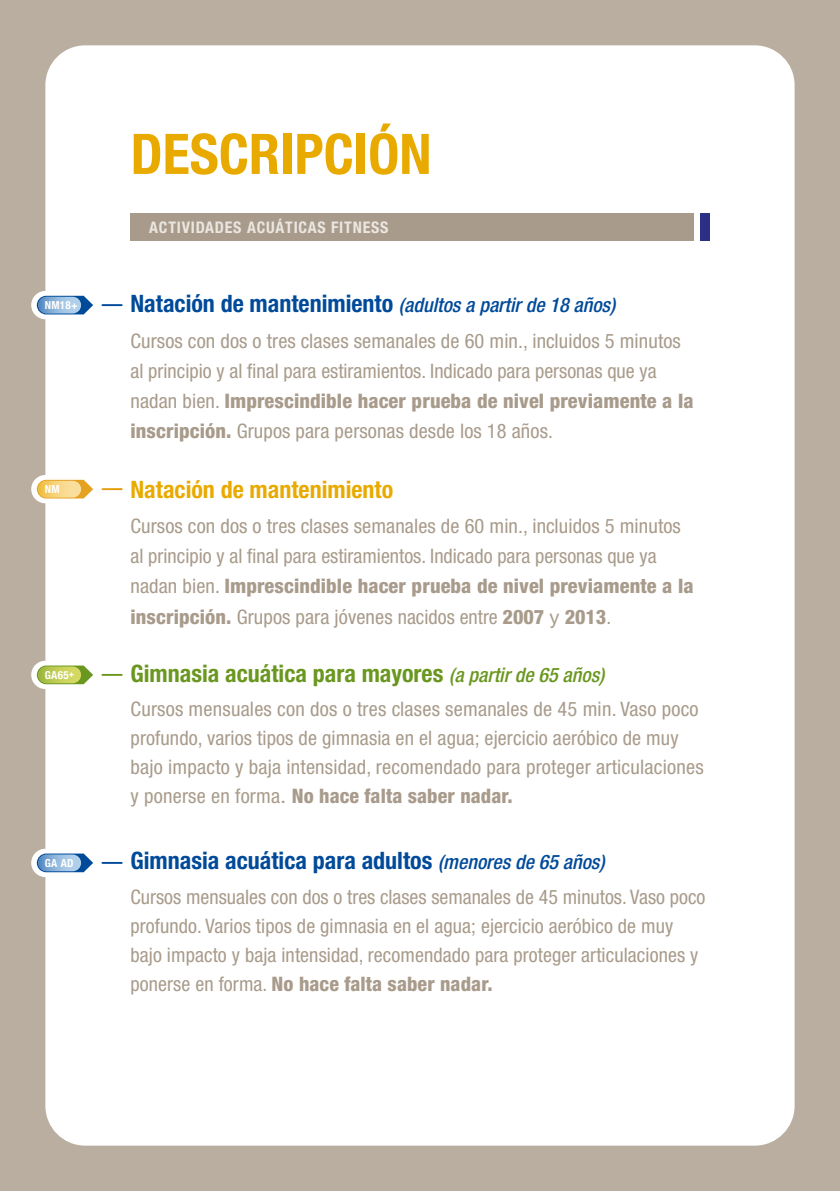
<style>
.page{position:relative;width:840px;height:1191px;background:#fff}
.page>*{position:absolute;margin:0;border:0;box-sizing:border-box;transform-origin:0 0}
.t1{font:700 condensed 56px "Helvetica Neue";color:#e9aa00}
.t2{font:700 condensed 24px "Helvetica Neue";color:#6a971f}
.t3{font:700 condensed 24px "Helvetica Neue";color:#004a9a}
.t4{font:700 condensed 24px "Helvetica Neue";color:#e9aa00}
.t5{font:condensed 20px/29px "Helvetica Neue";letter-spacing:.005em;color:#a89b8b}
.t6{font:700 condensed 16px "Helvetica Neue";letter-spacing:.05em;color:#ebe6e0}
.t7{font:700 condensed 11px "Helvetica Neue";letter-spacing:.025em;color:#fff}
.s1{font-size:9.2px}
.s2{font-weight:700;font-size:24px;color:#004a9a}
.s3{font-weight:500;font-style:italic;color:#004a9a}
.s4{font-weight:800}
.s5{font-stretch:normal}
.s6{font-weight:500;font-style:italic;font-size:20px}
</style>
<div class="page">
<div style="left:0;top:0;width:839px;height:1191px;background:#b9ae9f"></div>
<div style="left:45px;top:45px;width:749px;height:1100px;background:#fff;border-radius:40px"></div>
<div style="left:130px;top:213px;width:564px;height:28px;background:#a89b8b"></div>
<div style="left:700px;top:213px;width:9px;height:28px;background:#2b3086"></div>
<svg style="left:31px;top:291px;width:29px;height:28px"></svg>
<svg style="left:37px;top:296px;width:56px;height:18px"></svg>
<svg style="left:38px;top:297px;width:43px;height:16px"></svg>
<hr style="left:102px;top:304px;width:20px;height:2px;background:#004a9a">
<div style="left:31px;top:848px;width:29px;height:29px;background:#fff;border-radius:50%"></div>
<svg style="left:37px;top:853px;width:56px;height:19px"></svg>
<svg style="left:38px;top:854px;width:43px;height:17px"></svg>
<hr style="left:102px;top:862px;width:20px;height:2px;background:#004a9a">
<svg style="left:31px;top:475px;width:29px;height:28px"></svg>
<svg style="left:37px;top:480px;width:56px;height:18px"></svg>
<svg style="left:38px;top:481px;width:43px;height:16px"></svg>
<svg style="left:31px;top:660px;width:29px;height:29px"></svg>
<svg style="left:37px;top:665px;width:56px;height:19px"></svg>
<div style="left:38px;top:666px;width:43px;height:17px;background:linear-gradient(to right,#a2ba43,#dcde68);border-radius:8px"></div>
<hr style="left:102px;top:674px;width:20px;height:2px;background:#6a971f">
<p class="t7" style="left:45px;top:298px;width:34px">NM18+</p>
<p class="t7" style="left:45px;top:482px;width:16px">NM</p>
<p class="t7" style="left:45px;top:668px;width:31px">GA65<span class="s1">+</span></p>
<p class="t7" style="left:45px;top:856px;width:30px">GA AD</p>
<h1 class="t1" style="left:130px;top:120px;width:302px">DESCRIPCIÓN</h1>
<p class="t6" style="left:149px;top:218px;width:241px">ACTIVIDADES ACUÁTICAS FITNESS</p>
<p class="t5" style="left:130px;top:287px;width:551px;line-height:35.6px"><span class="s2">Natación de mantenimiento</span> <span class="s3">(adultos a partir de 18 años)<br></span>Cursos con dos o tres clases semanales de 60 min., incluidos 5 minutos</p>
<p class="t5" style="left:130px;top:355px;width:564px;line-height:30px">al principio y al final para estiramientos. Indicado para personas que ya nadan bien. <span class="s4">Imprescindible hacer prueba de nivel previamente a la inscripción.</span> Grupos para personas desde los 18 años.</p>
<p class="t4" style="left:130px;top:474px;width:264px">Natación de mantenimiento</p>
<p class="t5" style="left:130px;top:511px;width:564px;line-height:30px">Cursos con dos o tres clases semanales de 60 min., incluidos 5 minutos al principio y al final para estiramientos. Indicado para personas que ya nadan bien. <span class="s4">Imprescindible hacer prueba de nivel previamente a la inscripción.</span> Grupos para jóvenes nacidos entre <span class="s4">2007</span> <span class="s5">y</span> <span class="s4">2013</span>.</p>
<p class="t2" style="left:130px;top:658px;width:475px">Gimnasia acuática para mayores <span class="s6">(a partir de 65 años)</span></p>
<p class="t5" style="left:130px;top:694px;width:574px">Cursos mensuales con dos o tres clases semanales de 45 min. Vaso poco profundo, varios tipos de gimnasia en el agua; ejercicio aeróbico de muy bajo impacto y baja intensidad, recomendado para proteger articulaciones y ponerse en forma<span class="s5">.</span> <span class="s4">No hace falta saber nadar.</span></p>
<p class="t3" style="left:130px;top:846px;width:475px">Gimnasia acuática para adultos <span class="s6">(menores de 65 años)</span></p>
<p class="t5" style="left:130px;top:882px;width:576px">Cursos mensuales con dos o tres clases semanales de 45 minutos. Vaso poco profundo. Varios tipos de gimnasia en el agua; ejercicio aeróbico de muy bajo impacto y baja intensidad, recomendado para proteger articulaciones y ponerse en forma. <span class="s4">No hace falta saber nadar.</span></p>
</div>
